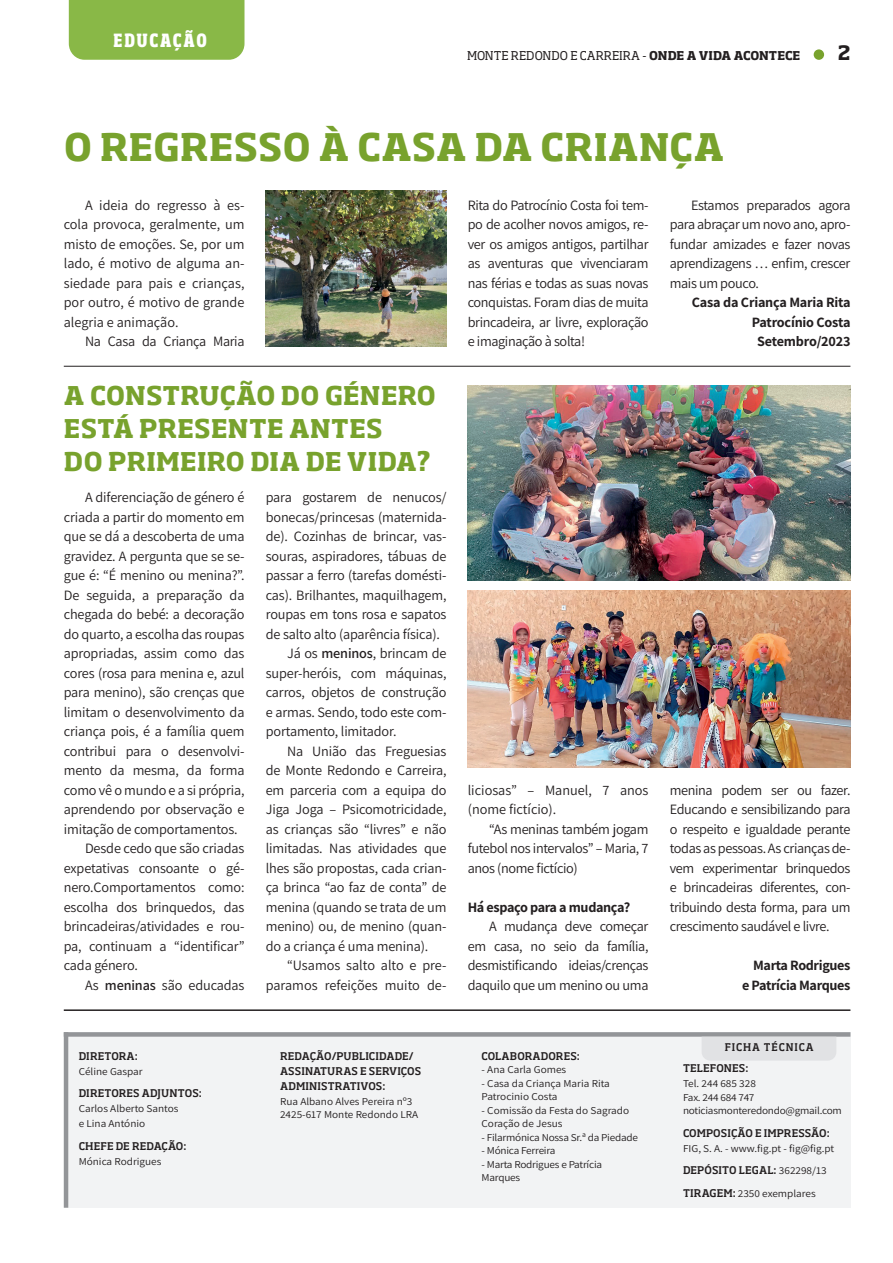
<style>
.page{position:relative;width:893px;height:1263px;background:#fff}
.page>*{position:absolute;margin:0;border:0;box-sizing:border-box;transform-origin:0 0}
.t1{font:700 37.5px "Soho Pro";letter-spacing:.015em;color:#78a22d}
.t2{font:700 25.5px/33px "Soho Pro";letter-spacing:.015em;color:#78a22d}
.t3{font:700 19.5px "Soho Pro";color:#231f20}
.t4{font:800 condensed 18px "Soho Pro";letter-spacing:.09em;color:#fff;scale:.96 1}
.t5{font:14.25px/19.5px "Assistant";letter-spacing:-.01em;color:#231f20;text-align:justify}
.t6{font:700 14.25px/19.5px "Assistant";letter-spacing:-.025em;color:#231f20;text-align:right}
.t7{font:12px "Soho Pro";color:#231f20}
.t8{font:10.5px/13.5px "Assistant";color:#231f20;scale:1.07 1}
.t9{font:500 10.5px/15px "Soho Pro";letter-spacing:.015em;color:#231f20}
.t10{font:10.5px/13.5px "Assistant";letter-spacing:-.02em;color:#231f20;scale:1.07 1}
.t11{font:500 10.5px "Soho Pro";letter-spacing:.095em;color:#231f20;scale:.96 1}
.s1{font-weight:700}
.s2{font-weight:600}
.s3{font-family:"Assistant";font-weight:400}
.s4{font-family:"Soho Pro";font-weight:500}
</style>
<div class="page">
<div style="left:69px;top:0;width:175px;height:60px;background:#89b847"></div>
<div style="left:814px;top:49px;width:10px;height:11px;background:#78a22d;border-radius:50%"></div>
<div style="left:64px;top:1032px;width:786px;height:176px;background:#f2f3f4"></div>
<hr style="left:64px;top:1032px;width:4px;height:176px;background:#939598">
<div style="left:64px;top:1032px;width:786px;height:5px;background:#939598"></div>
<div style="left:702px;top:1037px;width:134px;height:23px;background:#e1e2e4"></div>
<hr style="left:64px;top:1009px;width:786px;height:2px;background:#231f20">
<hr style="left:64px;top:366px;width:786px;height:1px;background:#231f20">
<img style="left:266px;top:190px;width:180px;height:156px">
<img style="left:468px;top:385px;width:382px;height:195px">
<img style="left:468px;top:590px;width:382px;height:177px">
<p class="t4" style="left:114px;top:28px;width:99px">EDUCAÇÃO</p>
<p class="t7" style="left:467px;top:47px;width:335px">MONTE REDONDO E CARREIRA - <span class="s1">ONDE A VIDA ACONTECE</span></p>
<h3 class="t3" style="left:838px;top:39px;width:14px">2</h3>
<h1 class="t1" style="left:64px;top:120px;width:662px">O REGRESSO À CASA DA CRIANÇA</h1>
<p class="t5" style="left:64px;top:195px;width:182px;text-indent:21px">A ideia do regresso à es&shy;cola provoca, geralmente, um misto de emoções. Se, por um lado, é motivo de alguma an&shy;siedade para pais e crianças, por outro, é motivo de grande alegria e animação.</p>
<p class="t5" style="left:85px;top:331px;width:161px">Na Casa da Criança Maria</p>
<p class="t5" style="left:468px;top:195px;width:182px">Rita do Patrocínio Costa foi tem&shy;po de acolher novos amigos, re&shy;ver os amigos antigos, partilhar as aventuras que vivenciaram nas férias e todas as suas novas conquistas. Foram dias de muita brincadeira, ar livre, exploração e imaginação à solta!</p>
<p class="t5" style="left:670px;top:194px;width:182px;text-indent:21px">Estamos preparados agora para abraçar um novo ano, apro&shy;fundar amizades e fazer novas aprendizagens … enfim, crescer mais um pouco.</p>
<p class="t6" style="left:692px;top:292px;width:160px">Casa da Criança Maria Rita<br>Patrocínio Costa<br>Setembro/2023</p>
<h2 class="t2" style="left:64px;top:377px;width:373px">A CONSTRUÇÃO DO GÉNERO<br>ESTÁ PRESENTE ANTES<br>DO PRIMEIRO DIA DE VIDA?</h2>
<p class="t5" style="left:85px;top:487px;width:161px">A diferenciação de género é</p>
<p class="t5" style="left:64px;top:507px;width:182px">criada a partir do momento em</p>
<p class="t5" style="left:64px;top:526px;width:182px">que se dá a descoberta de uma</p>
<p class="t5" style="left:64px;top:546px;width:182px">gravidez. A pergunta que se se-</p>
<p class="t5" style="left:64px;top:565px;width:182px">gue é: “É menino ou menina?”.</p>
<p class="t5" style="left:64px;top:585px;width:182px">De seguida, a preparação da</p>
<p class="t5" style="left:64px;top:604px;width:182px">chegada do bebé: a decoração</p>
<p class="t5" style="left:64px;top:624px;width:182px">do quarto, a escolha das roupas</p>
<p class="t5" style="left:64px;top:643px;width:182px">apropriadas, assim como das</p>
<p class="t5" style="left:64px;top:663px;width:182px">cores (rosa para menina e, azul</p>
<p class="t5" style="left:64px;top:682px;width:182px">para menino), são crenças que</p>
<p class="t5" style="left:64px;top:702px;width:182px">limitam o desenvolvimento da</p>
<p class="t5" style="left:64px;top:721px;width:182px">criança pois, é a família quem</p>
<p class="t5" style="left:64px;top:740px;width:182px">contribui para o desenvolvi-</p>
<p class="t5" style="left:64px;top:760px;width:182px">mento da mesma, da forma</p>
<p class="t5" style="left:64px;top:779px;width:182px">como vê o mundo e a si própria,</p>
<p class="t5" style="left:64px;top:799px;width:182px">aprendendo por observação e</p>
<p class="t5" style="left:64px;top:818px;width:175px">imitação de comportamentos.</p>
<p class="t5" style="left:85px;top:838px;width:161px">Desde cedo que são criadas</p>
<p class="t5" style="left:64px;top:857px;width:182px">expetativas consoante o gé-</p>
<p class="t5" style="left:64px;top:877px;width:182px">nero.Comportamentos como:</p>
<p class="t5" style="left:64px;top:896px;width:182px">escolha dos brinquedos, das</p>
<p class="t5" style="left:64px;top:916px;width:182px">brincadeiras/atividades e rou-</p>
<p class="t5" style="left:64px;top:935px;width:182px">pa, continuam a “identificar”</p>
<p class="t5" style="left:64px;top:955px;width:76px">cada género.</p>
<p class="t5" style="left:85px;top:974px;width:161px">As <span class="s2">meninas</span> são educadas</p>
<p class="t5" style="left:266px;top:487px;width:182px">para gostarem de nenucos/</p>
<p class="t5" style="left:266px;top:506px;width:182px">bonecas/princesas (maternida-</p>
<p class="t5" style="left:266px;top:526px;width:182px">de). Cozinhas de brincar, vas-</p>
<p class="t5" style="left:266px;top:545px;width:182px">souras, aspiradores, tábuas de</p>
<p class="t5" style="left:266px;top:565px;width:182px">passar a ferro (tarefas domésti-</p>
<p class="t5" style="left:266px;top:584px;width:182px">cas). Brilhantes, maquilhagem,</p>
<p class="t5" style="left:266px;top:604px;width:182px">roupas em tons rosa e sapatos</p>
<p class="t5" style="left:266px;top:623px;width:176px">de salto alto (aparência física).</p>
<p class="t5" style="left:287px;top:643px;width:161px">Já os <span class="s2">meninos</span>, brincam de</p>
<p class="t5" style="left:266px;top:662px;width:182px">super-heróis, com máquinas,</p>
<p class="t5" style="left:266px;top:682px;width:182px">carros, objetos de construção</p>
<p class="t5" style="left:266px;top:701px;width:182px">e armas. Sendo, todo este com-</p>
<p class="t5" style="left:266px;top:721px;width:132px">portamento, limitador.</p>
<p class="t5" style="left:287px;top:740px;width:161px">Na União das Freguesias</p>
<p class="t5" style="left:266px;top:760px;width:182px">de Monte Redondo e Carreira,</p>
<p class="t5" style="left:266px;top:779px;width:182px">em parceria com a equipa do</p>
<p class="t5" style="left:266px;top:799px;width:182px">Jiga Joga – Psicomotricidade,</p>
<p class="t5" style="left:266px;top:818px;width:182px">as crianças são “livres” e não</p>
<p class="t5" style="left:266px;top:838px;width:182px">limitadas. Nas atividades que</p>
<p class="t5" style="left:266px;top:857px;width:182px">lhes são propostas, cada crian-</p>
<p class="t5" style="left:266px;top:877px;width:182px">ça brinca “ao faz de conta” de</p>
<p class="t5" style="left:266px;top:896px;width:182px">menina (quando se trata de um</p>
<p class="t5" style="left:266px;top:916px;width:182px">menino) ou, de menino (quan-</p>
<p class="t5" style="left:266px;top:935px;width:164px">do a criança é uma menina).</p>
<p class="t5" style="left:287px;top:955px;width:161px">“Usamos salto alto e pre-</p>
<p class="t5" style="left:266px;top:974px;width:182px">paramos refeições muito de-</p>
<p class="t9" style="left:79px;top:1048px;width:61px">DIRETORA:</p>
<p class="t8" style="left:79px;top:1064px;width:61px">Céline Gaspar</p>
<p class="t9" style="left:79px;top:1085px;width:125px">DIRETORES ADJUNTOS:</p>
<p class="t8" style="left:79px;top:1101px;width:95px;line-height:15px">Carlos Alberto Santos e Lina António</p>
<p class="t9" style="left:79px;top:1138px;width:109px">CHEFE DE REDAÇÃO:</p>
<p class="t8" style="left:79px;top:1154px;width:79px">Mónica Rodrigues</p>
<p class="t9" style="left:280px;top:1048px;width:142px">REDAÇÃO/PUBLICIDADE/<br>ASSINATURAS E SERVIÇOS<br>ADMINISTRATIVOS:</p>
<p class="t8" style="left:280px;top:1094px;width:130px">Rua Albano Alves Pereira nº3<br>2425-617 Monte Redondo LRA</p>
<p class="t5" style="left:468px;top:779px;width:182px">liciosas” – Manuel, 7 anos (nome fictício).</p>
<p class="t5" style="left:468px;top:818px;width:182px;text-indent:21px">“As meninas também jogam futebol nos intervalos” – Maria, 7 anos (nome fictício)</p>
<p class="t6" style="left:468px;top:896px;width:164px">Há espaço para a mudança?</p>
<p class="t5" style="left:468px;top:916px;width:182px;text-indent:21px">A mudança deve começar em casa, no seio da família, desmistificando ideias/crenças daquilo que um menino ou uma</p>
<p class="t9" style="left:482px;top:1048px;width:100px">COLABORADORES:</p>
<p class="t8" style="left:482px;top:1062px;width:81px">- Ana Carla Gomes</p>
<p class="t8" style="left:482px;top:1076px;width:121px">- Casa da Criança Maria Rita<br>Patrocinio Costa</p>
<p class="t8" style="left:482px;top:1103px;width:139px">- Comissão da Festa do Sagrado<br>Coração de Jesus</p>
<p class="t10" style="left:482px;top:1130px;width:148px">- Filarmónica Nossa Sr.ª da Piedade</p>
<p class="t10" style="left:482px;top:1143px;width:71px">- Mónica Ferreira</p>
<p class="t10" style="left:482px;top:1157px;width:114px">- Marta Rodrigues e Patrícia<br>Marques</p>
<p class="t5" style="left:670px;top:779px;width:182px">menina podem ser ou fazer.<br>Educando e sensibilizando para o respeito e igualdade perante todas as pessoas. As crianças de&shy;vem experimentar brinquedos e brincadeiras diferentes, con&shy;tribuindo desta forma, para um crescimento saudável e livre.</p>
<p class="t6" style="left:742px;top:955px;width:110px">Marta Rodrigues<br>e Patrícia Marques</p>
<p class="t11" style="left:725px;top:1040px;width:94px">FICHA TÉCNICA</p>
<p class="t9" style="left:683px;top:1060px;width:67px">TELEFONES:</p>
<p class="t10" style="left:683px;top:1077px;width:150px">Tel. 244 685 328<br>Fax. 244 684 747 noticiasmonteredondo@gmail.com</p>
<p class="t9" style="left:683px;top:1125px;width:148px">COMPOSIÇÃO E IMPRESSÃO:</p>
<p class="t8" style="left:683px;top:1141px;width:143px">FIG, S. A. - www.fig.pt - fig@fig.pt</p>
<p class="t9" style="left:683px;top:1162px;width:145px">DEPÓSITO LEGAL: <span class="s3">362298/13</span></p>
<p class="t8" style="left:683px;top:1186px;width:125px"><span class="s4">TIRAGEM:</span> 2350 exemplares</p>
</div>
